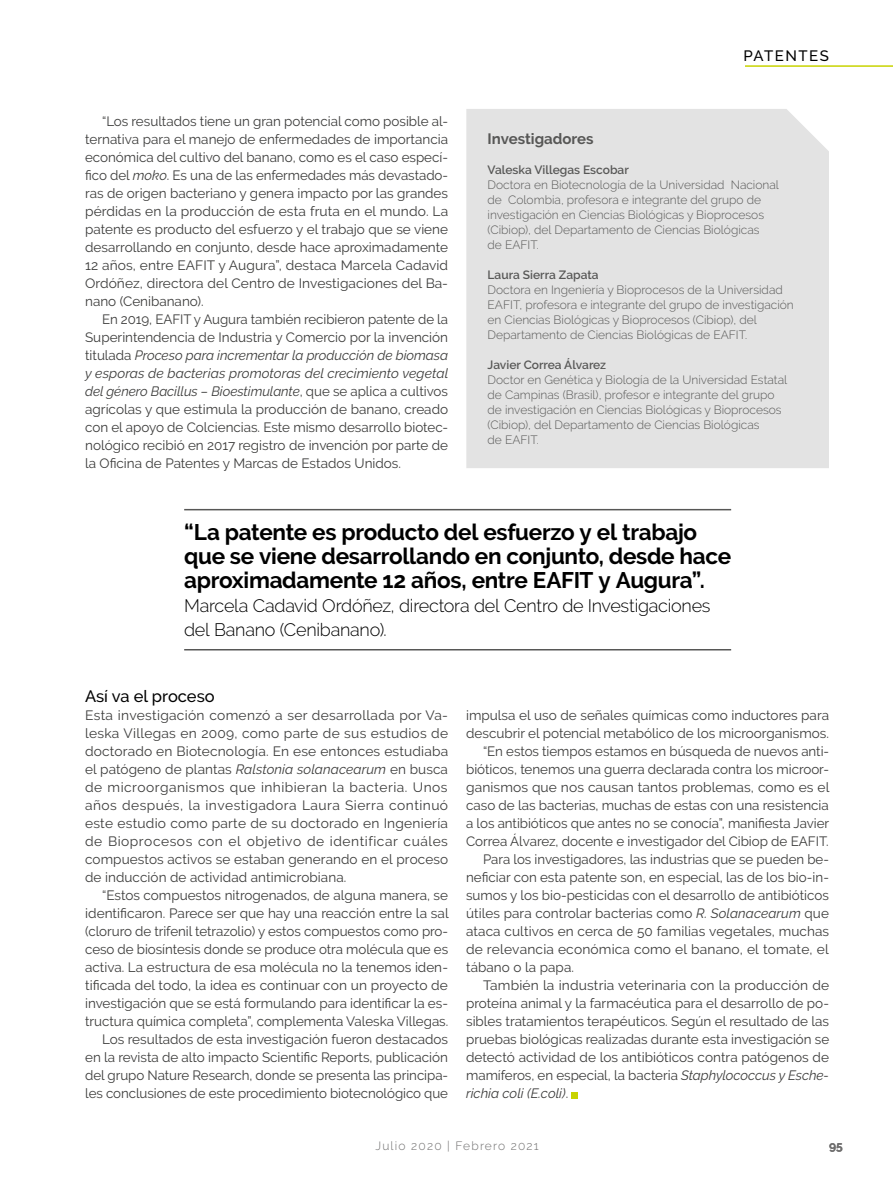
<style>
.page{position:relative;width:893px;height:1191px;background:#fff}
.page>*{position:absolute;margin:0;border:0;box-sizing:border-box;transform-origin:0 0}
.t1{font:700 22.5px/24px "Raleway";letter-spacing:-.015em;color:#000}
.t2{font:300 18px/24px "Raleway";letter-spacing:-.015em;color:#000}
.t3{font:500 16.5px "Raleway";color:#000}
.t4{font:700 15px "Raleway";color:#575756}
.t5{font:500 15px "Raleway";letter-spacing:.1em;color:#000}
.t6{font:13.5px/18px "Raleway";color:#3c3c3b;text-align:justify}
.t7{font:italic 13.5px "Raleway";color:#3c3c3b}
.t8{font:300 12px/15px "Raleway";color:#575756}
.t9{font:600 12px "Raleway";color:#575756}
.t10{font:300 12px "Raleway";letter-spacing:.1em;color:#706f6f}
.t11{font:700 12px "Raleway";color:#706f6f}
.s1{font-style:italic}
.s2{font-style:normal}
</style>
<div class="page">
<hr style="left:184px;top:509px;width:547px;height:1px;background:#575756">
<hr style="left:184px;top:649px;width:547px;height:1px;background:#575756">
<div style="left:466px;top:109px;width:363px;height:359px;background:#e3e3e3"></div>
<svg style="left:572px;top:1092px;width:6px;height:6px"></svg>
<hr style="left:745px;top:65px;width:148px;height:2px;background:#c8d300">
<p class="t6" style="left:85px;top:112px;width:365px;text-indent:17px">“Los resultados tiene un gran potencial como posible al&shy;ternativa para el manejo de enfermedades de importancia económica del cultivo del banano, como es el caso especí&shy;fico del <span class="s1">moko</span>. Es una de las enfermedades más devastado&shy;ras de origen bacteriano y genera impacto por las grandes pérdidas en la producción de esta fruta en el mundo. La patente es producto del esfuerzo y el trabajo que se viene desarrollando en conjunto, desde hace aproximadamente 12 años, entre EAFIT y Augura”, destaca Marcela Cadavid Ordóñez, directora del Centro de Investigaciones del Ba&shy;nano (Cenibanano).</p>
<p class="t6" style="left:85px;top:310px;width:365px;text-indent:17px">En 2019, EAFIT y Augura también recibieron patente de la Superintendencia de Industria y Comercio por la invención titulada <span class="s1">Proceso para incrementar la producción de biomasa y esporas de bacterias promotoras del crecimiento vegetal del género Bacillus – Bioestimulante</span>, que se aplica a cultivos agrícolas y que estimula la producción de banano, creado con el apoyo de Colciencias. Este mismo desarrollo biotec&shy;nológico recibió en 2017 registro de invención por parte de la Oficina de Patentes y Marcas de Estados Unidos.</p>
<p class="t5" style="left:743px;top:47px;width:87px">PATENTES</p>
<p class="t4" style="left:488px;top:130px;width:107px">Investigadores</p>
<p class="t9" style="left:488px;top:163px;width:143px">Valeska Villegas Escobar</p>
<p class="t8" style="left:488px;top:177px;width:293px">Doctora en Biotecnología de la Universidad Nacional de Colombia, profesora e integrante del grupo de investigación en Ciencias Biológicas y Bioprocesos (Cibiop), del Departamento de Ciencias Biológicas<br>de EAFIT.</p>
<p class="t9" style="left:488px;top:268px;width:112px">Laura Sierra Zapata</p>
<p class="t8" style="left:488px;top:282px;width:308px">Doctora en Ingeniería y Bioprocesos de la Universidad EAFIT, profesora e integrante del grupo de investigación en Ciencias Biológicas y Bioprocesos (Cibiop), del Departamento de Ciencias Biológicas de EAFIT.</p>
<p class="t9" style="left:488px;top:358px;width:120px">Javier Correa Álvarez</p>
<p class="t8" style="left:488px;top:372px;width:301px">Doctor en Genética y Biología de la Universidad Estatal de Campinas (Brasil), profesor e integrante del grupo de investigación en Ciencias Biológicas y Bioprocesos (Cibiop), del Departamento de Ciencias Biológicas<br>de EAFIT.</p>
<h1 class="t1" style="left:184px;top:520px;width:548px">“La patente es producto del esfuerzo y el trabajo que se viene desarrollando en conjunto, desde hace aproximadamente 12 años, entre EAFIT y Augura”.</h1>
<h2 class="t2" style="left:184px;top:594px;width:528px">Marcela Cadavid Ordóñez, directora del Centro de Investigaciones del Banano (Cenibanano).</h2>
<p class="t3" style="left:85px;top:687px;width:131px">Así va el proceso</p>
<p class="t6" style="left:85px;top:706px;width:365px">Esta investigación comenzó a ser desarrollada por Va&shy;leska Villegas en 2009, como parte de sus estudios de doctorado en Biotecnología. En ese entonces estudiaba el patógeno de plantas <span class="s1">Ralstonia solanacearum</span> en busca de microorganismos que inhibieran la bacteria. Unos años después, la investigadora Laura Sierra continuó este estudio como parte de su doctorado en Ingeniería de Bioprocesos con el objetivo de identificar cuáles compuestos activos se estaban generando en el proceso de inducción de actividad antimicrobiana.</p>
<p class="t6" style="left:85px;top:886px;width:365px;text-align:right">“Estos compuestos nitrogenados, de alguna manera, se identificaron. Parece ser que hay una reacción entre la sal (cloruro de trifenil tetrazolio) y estos compuestos como pro&shy;ceso de biosíntesis donde se produce otra molécula que es activa. La estructura de esa molécula no la tenemos iden&shy;tificada del todo, la idea es continuar con un proyecto de investigación que se está formulando para identificar la es&shy;tructura química completa”, complementa Valeska Villegas.<br>Los resultados de esta investigación fueron destacados en la revista de alto impacto Scientific Reports, publicación del grupo Nature Research, donde se presenta las principa&shy;les conclusiones de este procedimiento biotecnológico que</p>
<p class="t6" style="left:466px;top:706px;width:364px">impulsa el uso de señales químicas como inductores para</p>
<p class="t6" style="left:466px;top:724px;width:364px">descubrir el potencial metabólico de los microorganismos.</p>
<p class="t6" style="left:483px;top:742px;width:347px">“En estos tiempos estamos en búsqueda de nuevos anti-</p>
<p class="t6" style="left:466px;top:760px;width:364px">bióticos, tenemos una guerra declarada contra los microor-</p>
<p class="t6" style="left:466px;top:778px;width:365px">ganismos que nos causan tantos problemas, como es el</p>
<p class="t6" style="left:466px;top:796px;width:364px">caso de las bacterias, muchas de estas con una resistencia</p>
<p class="t6" style="left:466px;top:814px;width:365px">a los antibióticos que antes no se conocía”, manifiesta Javier</p>
<p class="t6" style="left:466px;top:832px;width:364px">Correa Álvarez, docente e investigador del Cibiop de EAFIT.</p>
<p class="t6" style="left:483px;top:850px;width:347px">Para los investigadores, las industrias que se pueden be-</p>
<p class="t6" style="left:466px;top:868px;width:364px">neficiar con esta patente son, en especial, las de los bio-in-</p>
<p class="t6" style="left:466px;top:886px;width:364px">sumos y los bio-pesticidas con el desarrollo de antibióticos</p>
<p class="t6" style="left:466px;top:904px;width:364px">útiles para controlar bacterias como <span class="s1">R. Solanacearum</span> que</p>
<p class="t6" style="left:466px;top:922px;width:365px">ataca cultivos en cerca de 50 familias vegetales, muchas</p>
<p class="t6" style="left:466px;top:940px;width:364px">de relevancia económica como el banano, el tomate, el</p>
<p class="t6" style="left:466px;top:958px;width:109px">tábano o la papa.</p>
<p class="t6" style="left:483px;top:976px;width:348px">También la industria veterinaria con la producción de</p>
<p class="t6" style="left:466px;top:994px;width:364px">proteína animal y la farmacéutica para el desarrollo de po-</p>
<p class="t6" style="left:466px;top:1012px;width:364px">sibles tratamientos terapéuticos. Según el resultado de las</p>
<p class="t6" style="left:466px;top:1030px;width:365px">pruebas biológicas realizadas durante esta investigación se</p>
<p class="t6" style="left:466px;top:1048px;width:364px">detectó actividad de los antibióticos contra patógenos de</p>
<p class="t6" style="left:466px;top:1066px;width:364px">mamíferos, en especial, la bacteria <span class="s1">Staphylococcus y Esche-</span></p>
<p class="t7" style="left:466px;top:1085px;width:104px">richia coli (E.coli)<span class="s2">.</span></p>
<p class="t10" style="left:375px;top:1139px;width:165px">Julio 2020 | Febrero 2021</p>
<p class="t11" style="left:829px;top:1139px;width:15px">95</p>
</div>
